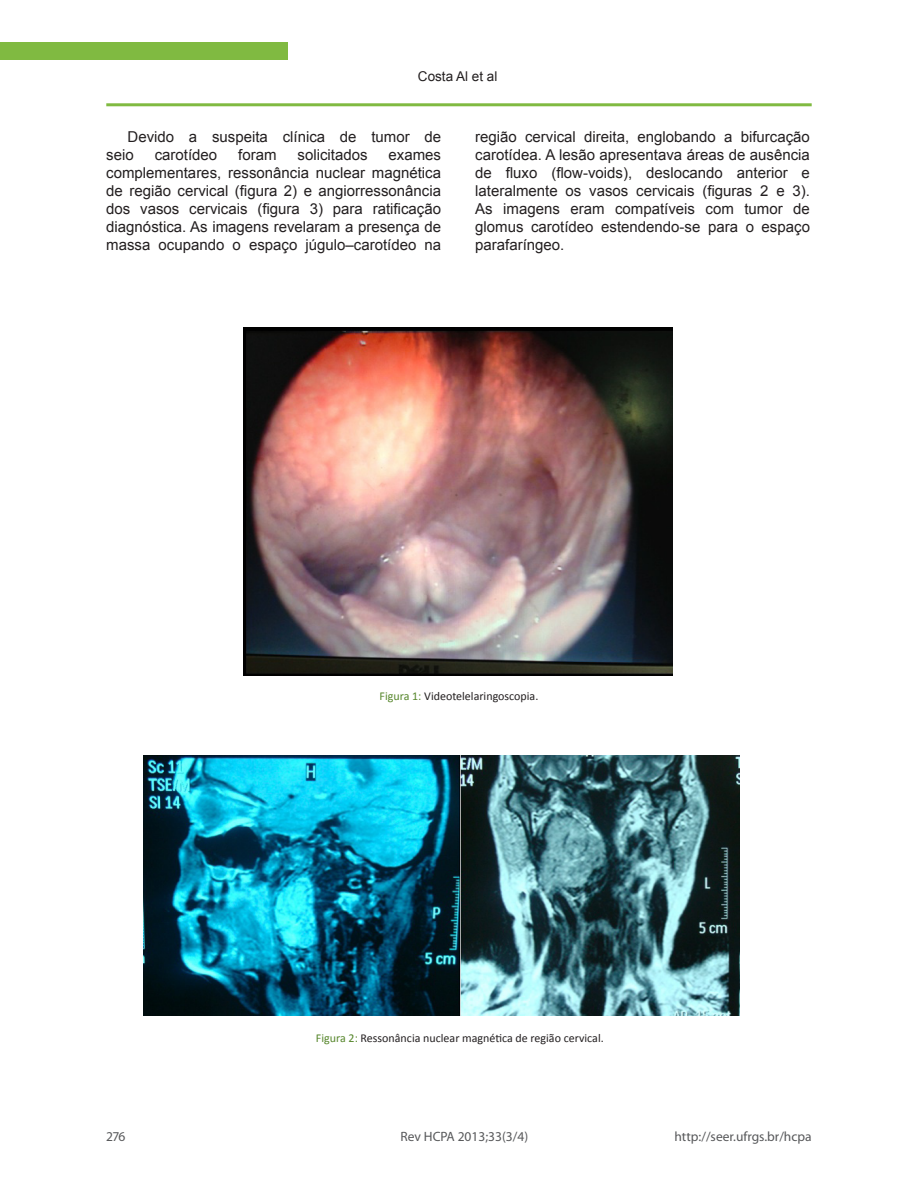
<style>
.page{position:relative;width:918px;height:1188px;background:#fff}
.page>*{position:absolute;margin:0;border:0;box-sizing:border-box;transform-origin:0 0}
.t1{font:15px/18px "Arial";color:#231f20;text-align:justify}
.t2{font:13.5px "Myriad Pro";color:#57585a}
.t3{font:13.5px "Arial";color:#231f20}
.t4{font:12px "Calibri";color:#231f20}
.s1{color:#56862b}
</style>
<div class="page">
<hr style="left:106px;top:103px;width:706px;height:3px;background:#80ba41">
<div style="left:0;top:43px;width:288px;height:17px;background:#80ba41"></div>
<img style="left:243px;top:327px;width:429px;height:349px">
<img style="left:144px;top:756px;width:595px;height:260px">
<p class="t3" style="left:418px;top:68px;width:81px">Costa Al et al</p>
<p class="t1" style="left:106px;top:128px;width:336px;text-indent:21px">Devido a suspeita clínica de tumor de seio</p>
<p class="t1" style="left:155px;top:146px;width:64px">carotídeo</p>
<p class="t1" style="left:238px;top:146px;width:40px">foram</p>
<p class="t1" style="left:298px;top:146px;width:72px">solicitados</p>
<p class="t1" style="left:106px;top:146px;width:336px;text-indent:282px">exames complementares, ressonância nuclear magnética de região cervical (figura 2) e angiorressonância dos vasos cervicais (figura 3) para ratificação diagnóstica. As imagens revelaram a presença de massa ocupando o espaço júgulo–carotídeo na</p>
<p class="t1" style="left:475px;top:128px;width:336px">região cervical direita, englobando a bifurcação carotídea. A lesão apresentava áreas de ausência de fluxo (flow-voids), deslocando anterior e lateralmente os vasos cervicais (figuras 2 e 3).<br>As imagens eram compatíveis com tumor de glomus carotídeo estendendo-se para o espaço parafaríngeo.</p>
<p class="t4" style="left:380px;top:689px;width:160px"><span class="s1">Figura 1:</span> Videotelelaringoscopia.</p>
<p class="t4" style="left:316px;top:1031px;width:289px"><span class="s1">Figura 2:</span> Ressonância nuclear magnética de região cervical.</p>
<p class="t2" style="left:106px;top:1128px;width:21px">276</p>
<p class="t2" style="left:400px;top:1128px;width:129px">Rev HCPA 2013;33(3/4)</p>
<p class="t2" style="left:675px;top:1128px;width:139px">http://seer.ufrgs.br/hcpa</p>
</div>
